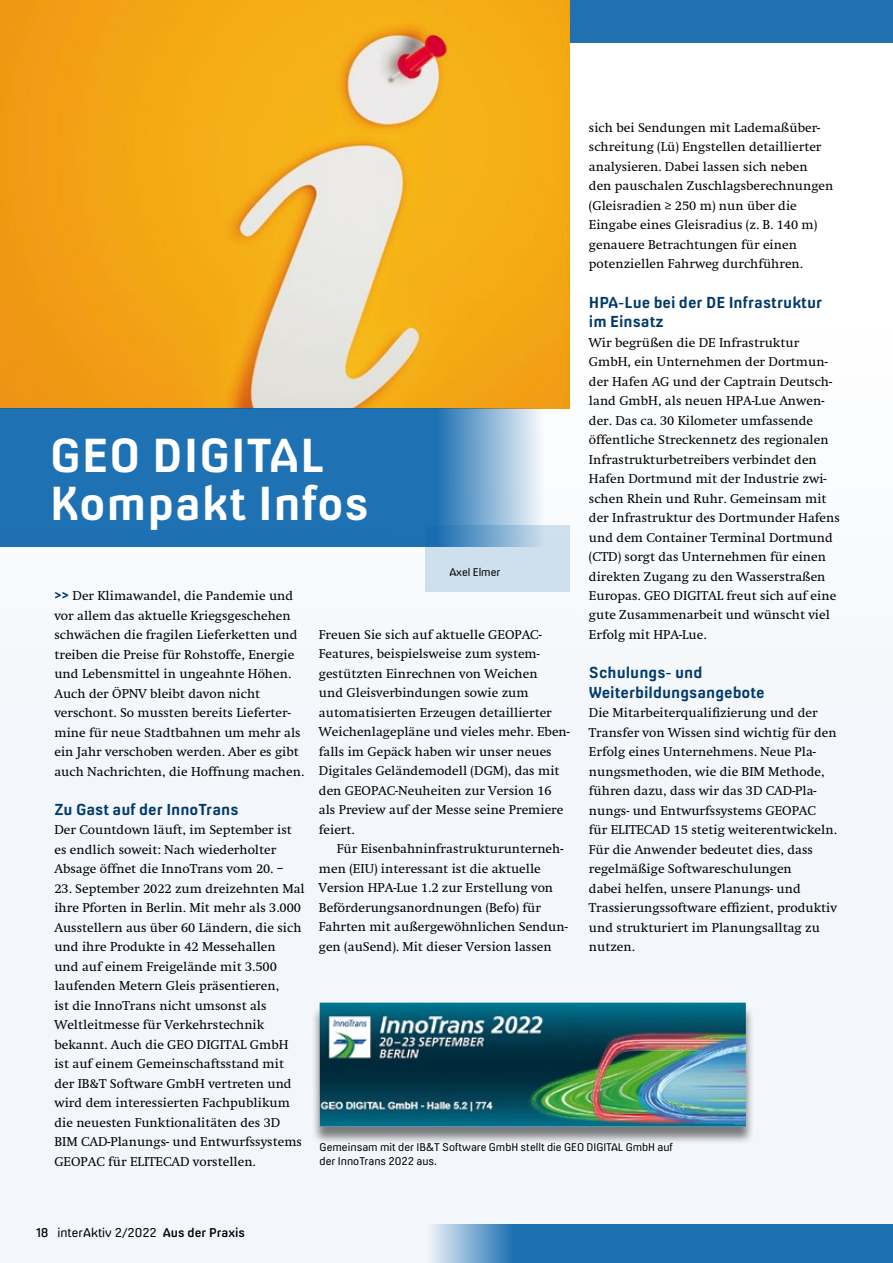
<style>
.page{position:relative;width:893px;height:1263px;background:#fff}
.page>*{position:absolute;margin:0;border:0;box-sizing:border-box;transform-origin:0 0}
.t1{font:700 45px/48px "Milibus Rg";letter-spacing:.015em;color:#fff}
.t2{font:700 15px/19.5px "Milibus Rg";color:#00396b}
.t3{font:500 13.5px/19.5px "Swift";color:#000}
.t4{font:12px "Milibus Lt";color:#000}
.t5{font:10.5px/13.5px "Milibus Lt";color:#000}
.s1{font-family:"Milibus Rg";font-weight:700;color:#00396b}
.s2{font-family:"Milibus Rg"}
.s3{font-family:"Milibus Sb"}
</style>
<div class="page">
<div style="left:0;top:298px;width:893px;height:965px;background:#f3f6fa"></div>
<div style="left:425px;top:525px;width:145px;height:66px;background:#cedfed"></div>
<img style="left:0;top:0;width:570px;height:408px">
<svg style="left:0;top:408px;width:570px;height:138px;background:#3881ba"></svg>
<div style="left:311px;top:1005px;width:443px;height:140px;background:#000;opacity:.5"></div>
<img style="left:320px;top:1002px;width:426px;height:124px">
<svg style="left:431px;top:1225px;width:462px;height:38px;background:#2f7bb7"></svg>
<div style="left:570px;top:0;width:323px;height:43px;background:#1f71b2"></div>
<p class="t3" style="left:589px;top:118px;width:246px">sich bei Sendungen mit Lademaßüber&shy;schreitung (Lü) Engstellen detaillierter analysieren. Dabei lassen sich neben den pauschalen Zuschlagsberechnungen (Gleisradien ≥ 250 m) nun über die Eingabe eines Gleisradius (z. B. 140 m) genauere Betrachtungen für einen potenziellen Fahrweg durchführen.</p>
<p class="t2" style="left:589px;top:292px;width:235px">HPA-Lue bei der DE Infrastruktur im Einsatz</p>
<p class="t3" style="left:589px;top:333px;width:252px">Wir begrüßen die DE Infrastruktur GmbH, ein Unternehmen der Dortmun&shy;der Hafen AG und der Captrain Deutsch&shy;land GmbH, als neuen HPA-Lue Anwen&shy;der. Das ca. 30 Kilometer umfassende öffentliche Streckennetz des regionalen Infrastrukturbetreibers verbindet den Hafen Dortmund mit der Industrie zwi&shy;schen Rhein und Ruhr. Gemeinsam mit der Infrastruktur des Dortmunder Hafens und dem Container Terminal Dortmund (CTD) sorgt das Unternehmen für einen direkten Zugang zu den Wasserstraßen Europas. GEO DIGITAL freut sich auf eine gute Zusammenarbeit und wünscht viel Erfolg mit HPA-Lue.</p>
<p class="t2" style="left:589px;top:663px;width:177px">Schulungs- und<br>Weiterbildungsangebote</p>
<p class="t3" style="left:589px;top:703px;width:249px">Die Mitarbeiterqualifizierung und der Transfer von Wissen sind wichtig für den Erfolg eines Unternehmens. Neue Pla&shy;nungsmethoden, wie die BIM Methode, führen dazu, dass wir das 3D CAD-Pla&shy;nungs- und Entwurfssystems GEOPAC für ELITECAD 15 stetig weiterentwickeln.<br>Für die Anwender bedeutet dies, dass regelmäßige Softwareschulungen<br>dabei helfen, unsere Planungs- und Trassierungssoftware effizient, produktiv und strukturiert im Planungsalltag zu nutzen.</p>
<h1 class="t1" style="left:50px;top:431px;width:321px">GEO DIGITAL<br>Kompakt Infos</h1>
<p class="t5" style="left:449px;top:565px;width:53px">Axel Elmer</p>
<p class="t3" style="left:54px;top:586px;width:251px"><span class="s1">&gt;&gt;</span> Der Klimawandel, die Pandemie und vor allem das aktuelle Kriegsgeschehen schwächen die fragilen Lieferketten und treiben die Preise für Rohstoffe, Energie und Lebensmittel in ungeahnte Höhen.<br>Auch der ÖPNV bleibt davon nicht verschont. So mussten bereits Lieferter&shy;mine für neue Stadtbahnen um mehr als ein Jahr verschoben werden. Aber es gibt auch Nachrichten, die Hoffnung machen.</p>
<p class="t2" style="left:54px;top:799px;width:186px">Zu Gast auf der InnoTrans</p>
<p class="t3" style="left:54px;top:820px;width:239px">Der Countdown läuft, im September ist es endlich soweit: Nach wiederholter<br>Absage öffnet die InnoTrans vom 20. –</p>
<p class="t3" style="left:54px;top:879px;width:252px">23. September 2022 zum dreizehnten Mal ihre Pforten in Berlin. Mit mehr als 3.000<br>Ausstellern aus über 60 Ländern, die sich und ihre Produkte in 42 Messehallen<br>und auf einem Freigelände mit 3.500 laufenden Metern Gleis präsentieren,<br>ist die InnoTrans nicht umsonst als Weltleitmesse für Verkehrstechnik bekannt. Auch die GEO DIGITAL GmbH ist auf einem Gemeinschaftsstand mit der IB&amp;T Software GmbH vertreten und wird dem interessierten Fachpublikum die neuesten Funktionalitäten des 3D BIM CAD-Planungs- und Entwurfssystems GEOPAC für ELITECAD vorstellen.</p>
<p class="t3" style="left:319px;top:625px;width:252px">Freuen Sie sich auf aktuelle GEOPAC-Features, beispielsweise zum system&shy;gestützten Einrechnen von Weichen<br>und Gleisverbindungen sowie zum automatisierten Erzeugen detaillierter Weichenlagepläne und vieles mehr. Eben&shy;falls im Gepäck haben wir unser neues Digitales Geländemodell (DGM), das mit den GEOPAC-Neuheiten zur Version 16 als Preview auf der Messe seine Premiere feiert.</p>
<p class="t3" style="left:319px;top:839px;width:250px;text-indent:18px">Für Eisenbahninfrastrukturunterneh&shy;men (EIU) interessant ist die aktuelle Version HPA-Lue 1.2 zur Erstellung von Beförderungsanordnungen (Befo) für Fahrten mit außergewöhnlichen Sendun&shy;gen (auSend). Mit dieser Version lassen</p>
<p class="t5" style="left:320px;top:1141px;width:355px">Gemeinsam mit der IB&amp;T Software GmbH stellt die GEO DIGITAL GmbH auf der InnoTrans 2022 aus.</p>
<p class="t4" style="left:36px;top:1226px;width:210px"><span class="s2">18</span> interAktiv 2/2022 <span class="s3">Aus der Praxis</span></p>
</div>
